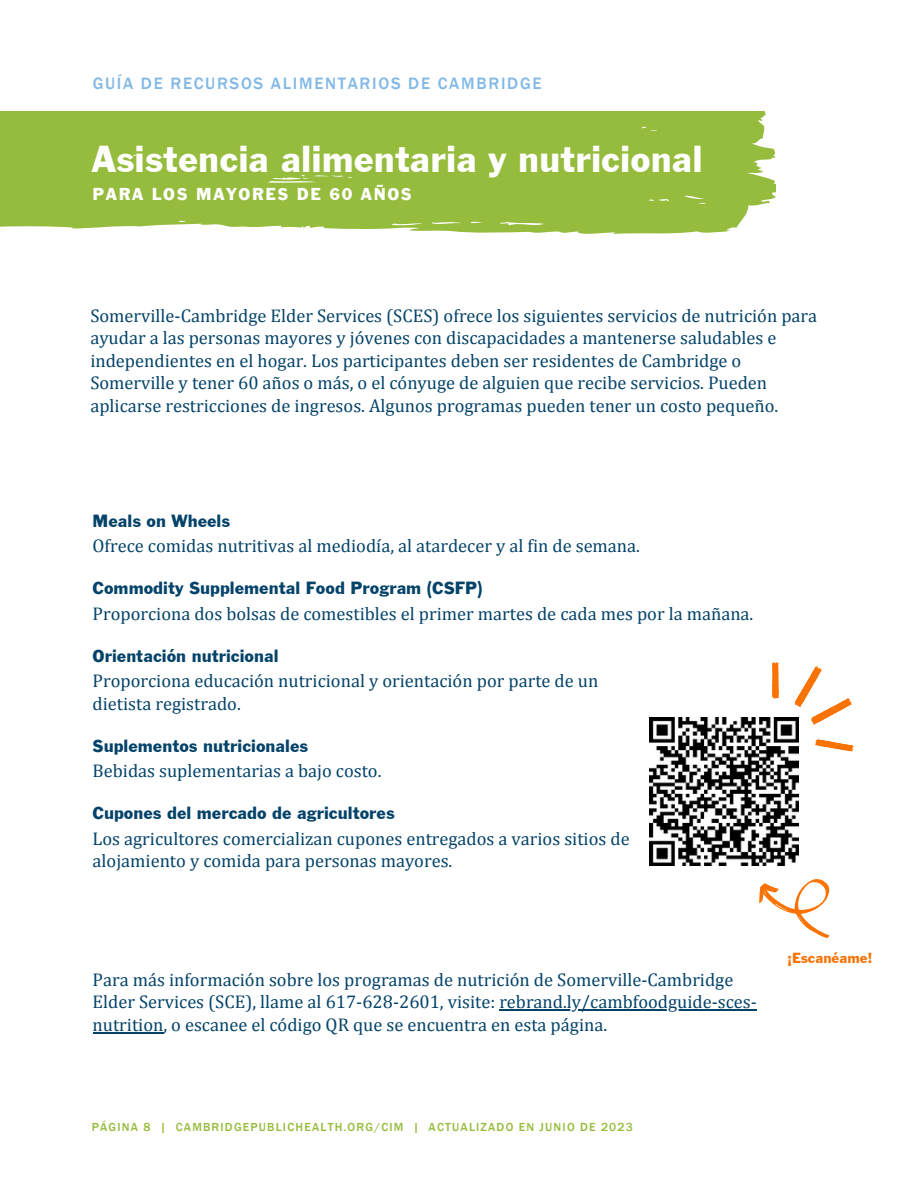
<style>
.page{position:relative;width:918px;height:1188px;background:#fff}
.page>*{position:absolute;margin:0;border:0;box-sizing:border-box;transform-origin:0 0}
.t1{font:39.15px "Franklin Gothic";color:#fff}
.t2{font:18.45px/22.5px "Cambria";color:#044369}
.t3{font:18.45px "Franklin Gothic";color:#044369}
.t4{font:18px "Franklin Gothic";letter-spacing:.09em;color:#fff}
.t5{font:500 16.95px "Franklin Gothic";letter-spacing:.1em;color:#0070cd}
.t6{font:15.3px "Franklin Gothic";color:#f87304}
.t7{font:500 12px "Franklin Gothic";letter-spacing:.1em;color:#96bc3d}
</style>
<div class="page">
<svg style="left:759px;top:852px;width:71px;height:86px"></svg>
<svg style="left:815px;top:739px;width:39px;height:13px"></svg>
<svg style="left:794px;top:666px;width:58px;height:60px"></svg>
<svg style="left:772px;top:662px;width:7px;height:37px"></svg>
<div style="left:0;top:111px;width:776px;height:123px;background:#96bc3d"></div>
<hr style="left:499px;top:1009px;width:258px;height:2px;background:#044369">
<hr style="left:93px;top:1032px;width:70px;height:1px;background:#044369">
<img style="left:650px;top:717px;width:148px;height:149px">
<p class="t5" style="left:93px;top:74px;width:451px">GUÍA DE RECURSOS ALIMENTARIOS DE CAMBRIDGE</p>
<p class="t1" style="left:92px;top:146px;width:612px">Asistencia alimentaria y nutricional</p>
<p class="t4" style="left:93px;top:188px;width:321px">PARA LOS MAYORES DE 60 AÑOS</p>
<p class="t2" style="left:90px;top:304px;width:728px">Somerville-Cambridge Elder Services (SCES) ofrece los siguientes servicios de nutrición para ayudar a las personas mayores y jóvenes con discapacidades a mantenerse saludables e independientes en el hogar. Los participantes deben ser residentes de Cambridge o Somerville y tener 60 años o más, o el cónyuge de alguien que recibe servicios. Pueden aplicarse restricciones de ingresos. Algunos programas pueden tener un costo pequeño.</p>
<p class="t3" style="left:93px;top:514px;width:139px">Meals on Wheels</p>
<p class="t2" style="left:93px;top:534px;width:549px">Ofrece comidas nutritivas al mediodía, al atardecer y al fin de semana.</p>
<p class="t3" style="left:93px;top:582px;width:391px">Commodity Supplemental Food Program (CSFP)</p>
<p class="t2" style="left:93px;top:602px;width:662px">Proporciona dos bolsas de comestibles el primer martes de cada mes por la mañana.</p>
<p class="t3" style="left:93px;top:649px;width:187px">Orientación nutricional</p>
<p class="t2" style="left:93px;top:669px;width:507px">Proporciona educación nutricional y orientación por parte de un</p>
<p class="t2" style="left:93px;top:692px;width:150px">dietista registrado.</p>
<p class="t3" style="left:93px;top:739px;width:217px">Suplementos nutricionales</p>
<p class="t2" style="left:93px;top:759px;width:290px">Bebidas suplementarias a bajo costo.</p>
<p class="t3" style="left:93px;top:807px;width:304px">Cupones del mercado de agricultores</p>
<p class="t2" style="left:93px;top:827px;width:539px">Los agricultores comercializan cupones entregados a varios sitios de</p>
<p class="t2" style="left:93px;top:849px;width:361px">alojamiento y comida para personas mayores.</p>
<p class="t2" style="left:93px;top:968px;width:666px">Para más información sobre los programas de nutrición de Somerville-Cambridge<br>Elder Services (SCE), llame al 617-628-2601, visite: rebrand.ly/cambfoodguide-sces&shy;nutrition, o escanee el código QR que se encuentra en esta página.</p>
<p class="t6" style="left:788px;top:953px;width:86px">¡Escanéame!</p>
<p class="t7" style="left:92px;top:1120px;width:543px">PÁGINA 8 | CAMBRIDGEPUBLICHEALTH.ORG/CIM | ACTUALIZADO EN JUNIO DE 2023</p>
</div>
